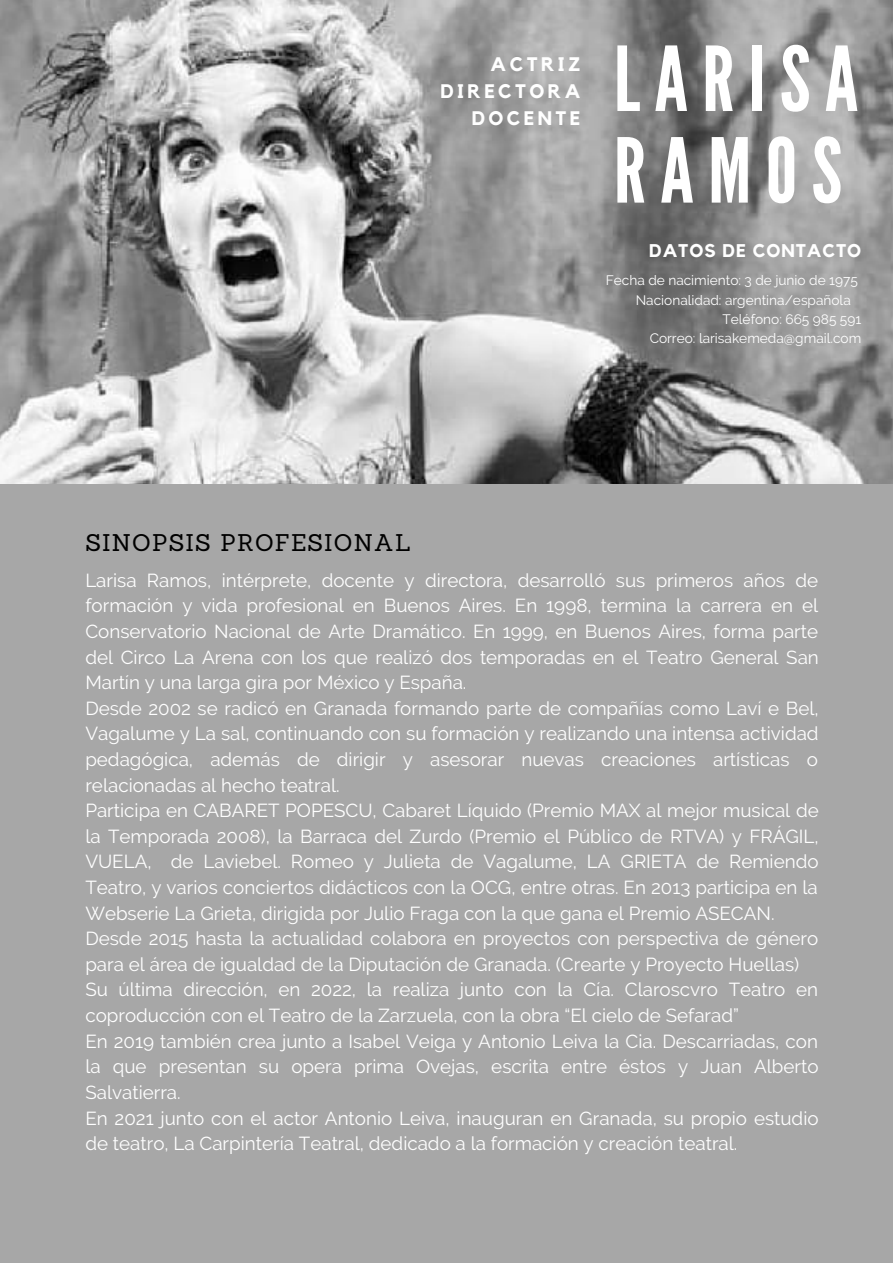
<style>
.page{position:relative;width:893px;height:1264px;background:#fff}
.page>*{position:absolute;margin:0;border:0;box-sizing:border-box;transform-origin:0 0}
.t1{font:89.1px/91.5px "League Gothic";letter-spacing:.16em;color:#fff}
.t2{font:23.55px "Sanchez";letter-spacing:.05em;color:#000}
.t3{font:700 19.5px/27.3px "Kollektif";letter-spacing:.175em;color:#fff;text-align:right}
.t4{font:18.75px/25.7px "Raleway";color:#fff}
.t5{font:700 18.3px "Kollektif";letter-spacing:.05em;color:#fff}
.t6{font:13.65px "Raleway";color:#fff}
</style>
<div class="page">
<div style="left:0;top:0;width:892px;height:1262px;background:#a7a7a7"></div>
<img style="left:0;top:0;width:892px;height:483px">
<p class="t3" style="left:440px;top:51px;width:141px">ACTRIZ<br>DIRECTORA<br>DOCENTE</p>
<h1 class="t1" style="left:613px;top:35px;width:246px">LARISA<br>RAMOS</h1>
<p class="t5" style="left:649px;top:242px;width:213px">DATOS DE CONTACTO</p>
<p class="t6" style="left:605px;top:272px;width:253px">Fecha de nacimiento: 3 de junio de 1975</p>
<p class="t6" style="left:635px;top:292px;width:216px">Nacionalidad: argentina/española</p>
<p class="t6" style="left:722px;top:311px;width:140px">Teléfono: 665 985 591</p>
<p class="t6" style="left:649px;top:330px;width:213px">Correo: larisakemeda@gmail.com</p>
<p class="t2" style="left:85px;top:527px;width:327px">SINOPSIS PROFESIONAL</p>
<p class="t4" style="left:85px;top:567px;width:735px">Larisa Ramos, intérprete, docente y directora, desarrolló sus primeros años de formación y vida profesional en Buenos Aires. En 1998, termina la carrera en el Conservatorio Nacional de Arte Dramático. En 1999, en Buenos Aires, forma parte del Circo La Arena con los que realizó dos temporadas en el Teatro General San Martín y una larga gira por México y España.<br>Desde 2002 se radicó en Granada formando parte de compañías como Laví e Bel, Vagalume y La sal, continuando con su formación y realizando una intensa actividad pedagógica, además de dirigir y asesorar nuevas creaciones artísticas o relacionadas al hecho teatral.<br>Participa en CABARET POPESCU, Cabaret Líquido (Premio MAX al mejor musical de la Temporada 2008), la Barraca del Zurdo (Premio el Público de RTVA) y FRÁGIL, VUELA, de Laviebel. Romeo y Julieta de Vagalume, LA GRIETA de Remiendo Teatro, y varios conciertos didácticos con la OCG, entre otras. En 2013 participa en la Webserie La Grieta, dirigida por Julio Fraga con la que gana el Premio ASECAN.<br>Desde 2015 hasta la actualidad colabora en proyectos con perspectiva de género para el área de igualdad de la Diputación de Granada. (Crearte y Proyecto Huellas)<br>Su última dirección, en 2022, la realiza junto con la Cía. Claroscvro Teatro en coproducción con el Teatro de la Zarzuela, con la obra “El cielo de Sefarad”<br>En 2019 también crea junto a Isabel Veiga y Antonio Leiva la Cia. Descarriadas, con la que presentan su opera prima Ovejas, escrita entre éstos y Juan Alberto Salvatierra.<br>En 2021 junto con el actor Antonio Leiva, inauguran en Granada, su propio estudio de teatro, La Carpintería Teatral, dedicado a la formación y creación teatral.</p>
</div>
